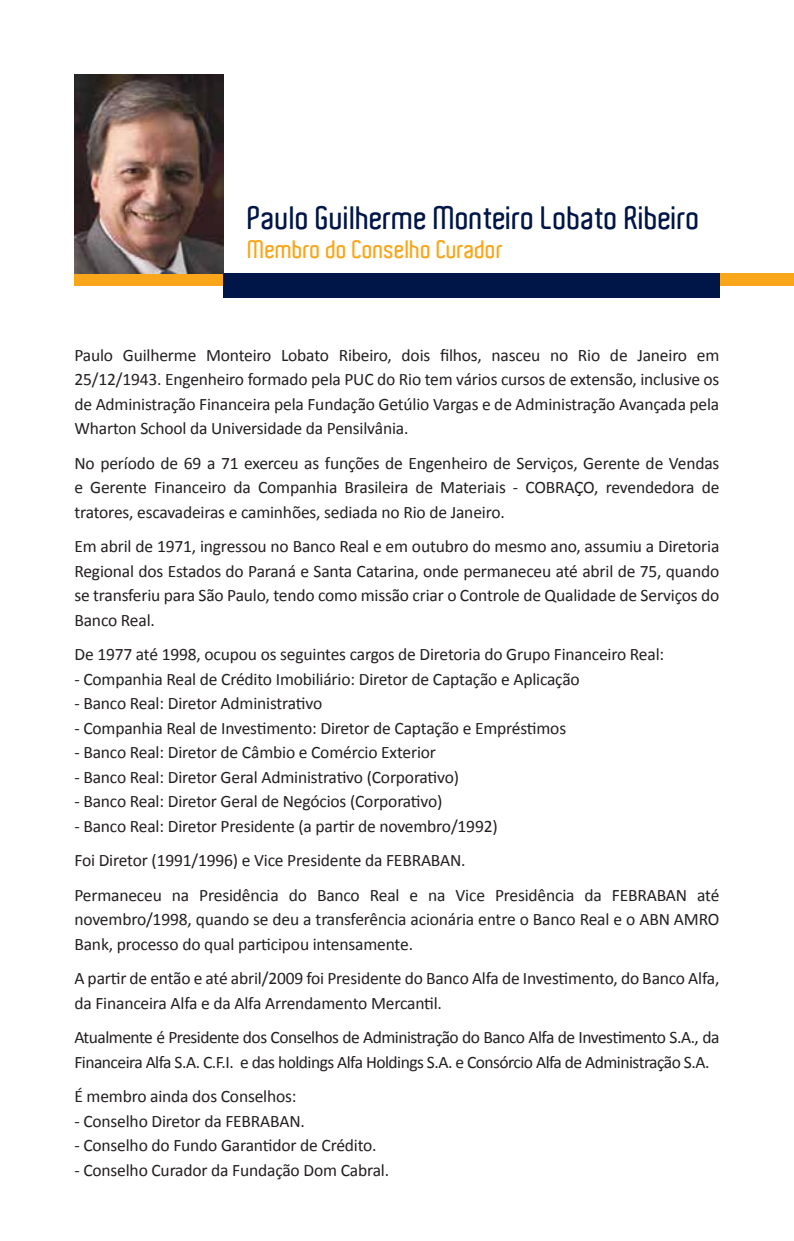
<style>
.page{position:relative;width:794px;height:1241px;background:#fff}
.page>*{position:absolute;margin:0;border:0;box-sizing:border-box;transform-origin:0 0}
.t1{font:600 31.5px "Aldo";color:#001648}
.t2{font:600 24.5px "Aldo";color:#faa61a}
.t3{font:17.5px/24.5px "Calibri";letter-spacing:-.01em;color:#231f20;text-align:justify}
.t4{font:17.5px/24.5px "Calibri";letter-spacing:-.03em;color:#231f20}
</style>
<div class="page">
<div style="left:74px;top:273px;width:720px;height:12px;background:#faa61a"></div>
<div style="left:223px;top:273px;width:496px;height:25px;background:#001648"></div>
<img style="left:74px;top:74px;width:149px;height:199px">
<h1 class="t1" style="left:248px;top:200px;width:454px">Paulo Guilherme Monteiro Lobato Ribeiro</h1>
<h2 class="t2" style="left:248px;top:236px;width:257px">Membro do Conselho Curador</h2>
<p class="t3" style="left:74px;top:342px;width:646px">Paulo Guilherme Monteiro Lobato Ribeiro, dois filhos, nasceu no Rio de Janeiro em 25/12/1943. Engenheiro formado pela PUC do Rio tem vários cursos de extensão, inclusive os de Administração Financeira pela Fundação Getúlio Vargas e de Administração Avançada pela Wharton School da Universidade da Pensilvânia.</p>
<p class="t3" style="left:74px;top:450px;width:646px">No período de 69 a 71 exerceu as funções de Engenheiro de Serviços, Gerente de Vendas e Gerente Financeiro da Companhia Brasileira de Materiais - COBRAÇO, revendedora de tratores, escavadeiras e caminhões, sediada no Rio de Janeiro.</p>
<p class="t3" style="left:74px;top:534px;width:646px">Em abril de 1971, ingressou no Banco Real e em outubro do mesmo ano, assumiu a Diretoria Regional dos Estados do Paraná e Santa Catarina, onde permaneceu até abril de 75, quando se transferiu para São Paulo, tendo como missão criar o Controle de Qualidade de Serviços do Banco Real.</p>
<p class="t3" style="left:74px;top:642px;width:591px">De 1977 até 1998, ocupou os seguintes cargos de Diretoria do Grupo Financeiro Real:</p>
<p class="t3" style="left:74px;top:666px;width:507px">- Companhia Real de Crédito Imobiliário: Diretor de Captação e Aplicação</p>
<p class="t3" style="left:74px;top:691px;width:249px">- Banco Real: Diretor Administrativo</p>
<p class="t3" style="left:74px;top:715px;width:493px">- Companhia Real de Investimento: Diretor de Captação e Empréstimos</p>
<p class="t3" style="left:74px;top:740px;width:363px">- Banco Real: Diretor de Câmbio e Comércio Exterior</p>
<p class="t3" style="left:74px;top:764px;width:386px">- Banco Real: Diretor Geral Administrativo (Corporativo)</p>
<p class="t3" style="left:74px;top:789px;width:369px">- Banco Real: Diretor Geral de Negócios (Corporativo)</p>
<p class="t3" style="left:74px;top:808px;width:646px;line-height:34.5px;text-align:left">- Banco Real: Diretor Presidente (a partir de novembro/1992)<br>Foi Diretor (1991/1996) e Vice Presidente da FEBRABAN.<br>Permaneceu na Presidência do Banco Real e na Vice Presidência da FEBRABAN até</p>
<p class="t3" style="left:74px;top:906px;width:646px">novembro/1998, quando se deu a transferência acionária entre o Banco Real e o ABN AMRO<br>Bank, processo do qual participou intensamente.</p>
<p class="t3" style="left:74px;top:965px;width:646px">A partir de então e até abril/2009 foi Presidente do Banco Alfa de Investimento, do Banco Alfa, da Financeira Alfa e da Alfa Arrendamento Mercantil.</p>
<p class="t4" style="left:74px;top:1024px;width:646px">Atualmente é Presidente dos Conselhos de Administração do Banco Alfa de Investimento S.A., da<br>Financeira Alfa S.A. C.F.I. e das holdings Alfa Holdings S.A. e Consórcio Alfa de Administração S.A.</p>
<p class="t3" style="left:74px;top:1083px;width:224px">É membro ainda dos Conselhos:</p>
<p class="t3" style="left:74px;top:1108px;width:232px">- Conselho Diretor da FEBRABAN.</p>
<p class="t3" style="left:74px;top:1132px;width:304px">- Conselho do Fundo Garantidor de Crédito.</p>
<p class="t3" style="left:74px;top:1157px;width:316px">- Conselho Curador da Fundação Dom Cabral.</p>
</div>
